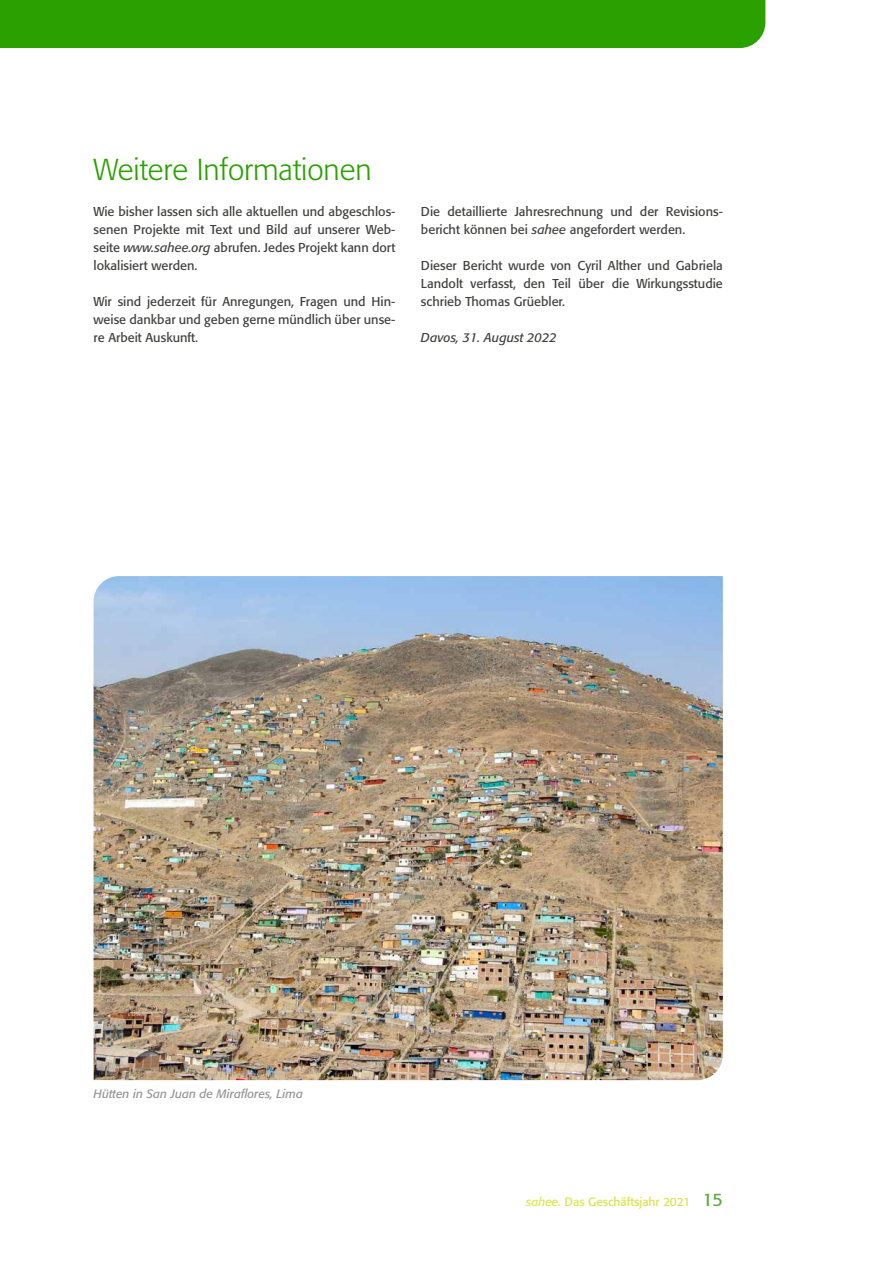
<style>
.page{position:relative;width:893px;height:1263px;background:#fff}
.page>*{position:absolute;margin:0;border:0;box-sizing:border-box;transform-origin:0 0}
.t1{font:300 30px "Formata";color:#2aa100}
.t2{font:12.75px/18px "Formata";color:#40403f;text-align:justify}
.t3{font:italic 12.75px "Formata";color:#40403f}
.t4{font:italic 12px "Formata";color:#949494}
.t5{font:12px "Formata";color:#d8e447}
.s1{font-style:italic}
.s2{font-size:18px;color:#5fa744}
</style>
<div class="page">
<div style="left:0;top:0;width:766px;height:48px;background:#2aa100"></div>
<img style="left:94px;top:576px;width:629px;height:504px">
<h1 class="t1" style="left:94px;top:152px;width:280px">Weitere Informationen</h1>
<p class="t2" style="left:94px;top:202px;width:303px">Wie bisher lassen sich alle aktuellen und abgeschlos&shy;senen Projekte mit Text und Bild auf unserer Web&shy;seite <span class="s1">www.sahee.org</span> abrufen. Jedes Projekt kann dort lokalisiert werden.</p>
<p class="t2" style="left:94px;top:292px;width:303px">Wir sind jederzeit für Anregungen, Fragen und Hin&shy;weise dankbar und geben gerne mündlich über unse&shy;re Arbeit Auskunft.</p>
<p class="t2" style="left:421px;top:202px;width:303px">Die detaillierte Jahresrechnung und der Revisions&shy;bericht können bei <span class="s1">sahee</span> angefordert werden.</p>
<p class="t2" style="left:421px;top:257px;width:303px">Dieser Bericht wurde von Cyril Alther und Gabriela Landolt verfasst, den Teil über die Wirkungsstudie schrieb Thomas Grüebler.</p>
<p class="t3" style="left:421px;top:330px;width:137px">Davos, 31. August 2022</p>
<p class="t4" style="left:94px;top:1087px;width:211px">Hütten in San Juan de Miraflores, Lima</p>
<p class="t5" style="left:526px;top:1194px;width:198px"><span class="s1">sahee.</span> Das Geschäftsjahr 2021 <span class="s2">15</span></p>
</div>
